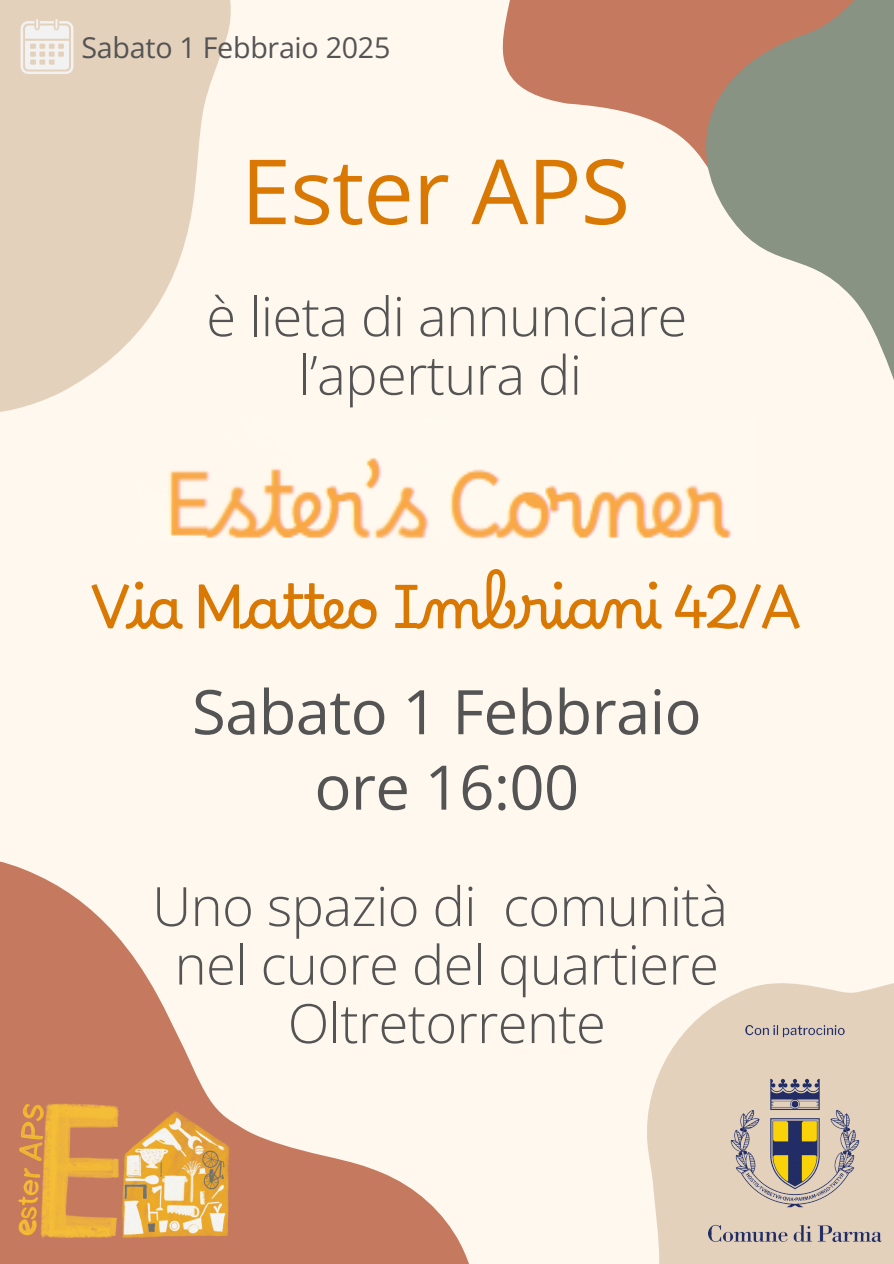
<style>
.page{position:relative;width:894px;height:1264px;background:#fff}
.page>*{position:absolute;margin:0;border:0;box-sizing:border-box;transform-origin:0 0}
.t1{font:90px "Open Sans";letter-spacing:-.01em;color:#d97904}
.t2{font:61.5px/75.3px "Open Sans";letter-spacing:-.01em;color:#545454;text-align:center}
.t3{font:59.7px "Borel";letter-spacing:-.055em;color:#d97904}
.t4{font:300 54.15px/58.5px "Open Sans";letter-spacing:-.01em;color:#545454;text-align:center}
.t5{font:28.65px "Open Sans";letter-spacing:-.01em;color:#545454}
</style>
<div class="page">
<div style="left:0;top:0;width:893px;height:1263px;background:#fff8ee"></div>
<svg style="left:647px;top:983px;width:246px;height:280px;fill:#e3d1bb"></svg>
<svg style="left:0;top:861px;width:469px;height:402px"></svg>
<svg style="left:502px;top:0;width:105px;height:109px;fill:#c5795f"></svg>
<svg style="left:607px;top:0;width:286px;height:377px"></svg>
<svg style="left:0;top:0;width:231px;height:412px;fill:#e3d1bb"></svg>
<img style="left:0;top:987px;width:318px;height:276px">
<img style="left:169px;top:458px;width:562px;height:82px">
<img style="left:708px;top:1025px;width:173px;height:216px">
<svg style="left:21px;top:19px;width:52px;height:55px"></svg>
<h1 class="t5" style="left:81px;top:28px;width:310px">Sabato 1 Febbraio 2025</h1>
<p class="t1" style="left:241px;top:128px;width:390px">Ester APS</p>
<p class="t4" style="left:206px;top:286px;width:482px">è lieta di annunciare l’apertura di</p>
<p class="t3" style="left:89px;top:572px;width:714px">Via Matteo Imbriani 42/A</p>
<p class="t2" style="left:192px;top:672px;width:511px">Sabato 1 Febbraio ore 16:00</p>
<p class="t4" style="left:152px;top:875px;width:577px">Uno spazio di comunità nel cuore del quartiere<br>Oltretorrente</p>
</div>
